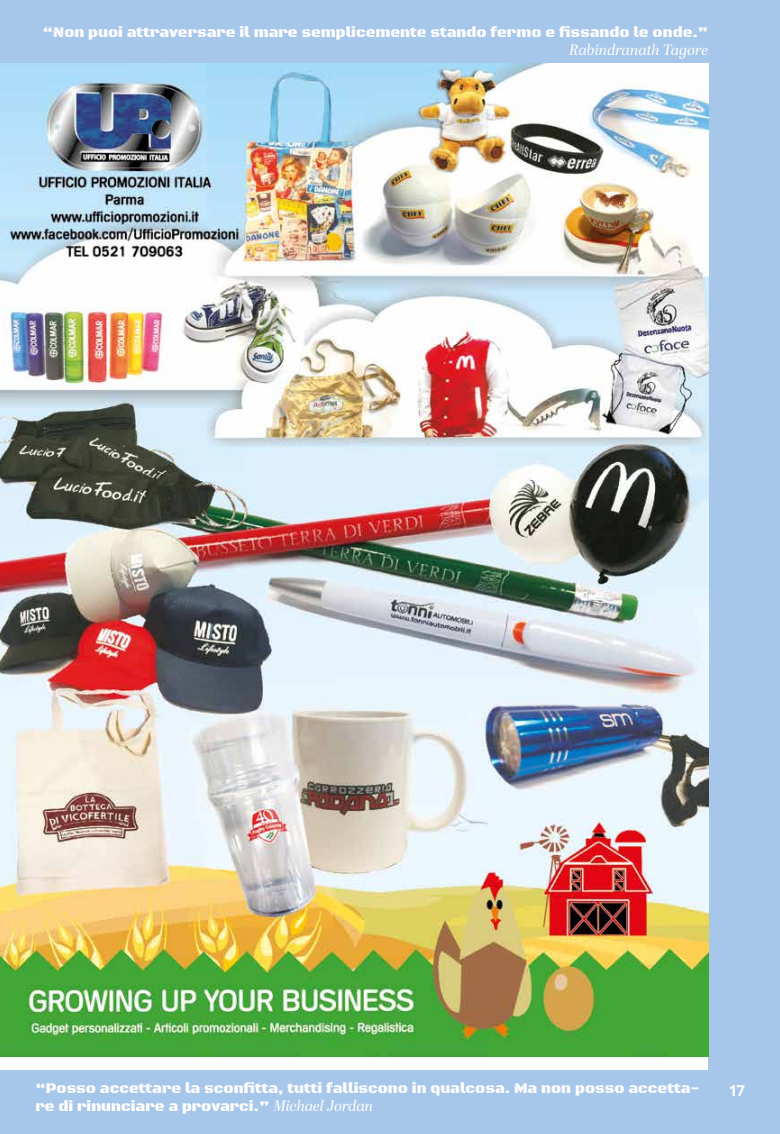
<style>
.page{position:relative;width:780px;height:1134px;background:#fff}
.page>*{position:absolute;margin:0;border:0;box-sizing:border-box;transform-origin:0 0}
.t1{font:15px/18px "Black Ops One";color:#fff}
.t2{font:italic 15px "Abril Display";color:#fff}
.t3{font:700 15px "Open Sans";color:#fff}
.s1{font-family:"Abril Display";font-style:italic}
</style>
<div class="page">
<div style="left:0;top:0;width:780px;height:64px;background:#a6c6ea"></div>
<div style="left:0;top:1070px;width:780px;height:64px;background:#a6c6ea"></div>
<div style="left:708px;top:0;width:72px;height:1134px;background:#a6c6ea"></div>
<img style="left:0;top:64px;width:708px;height:992px">
<p class="t1" style="left:43px;top:23px;width:666px">“Non puoi attraversare il mare semplicemente stando fermo e fissando le onde.”</p>
<p class="t2" style="left:569px;top:39px;width:140px">Rabindranath Tagore</p>
<p class="t1" style="left:35px;top:1079px;width:665px">“Posso accettare la sconfitta, tutti falliscono in qualcosa. Ma non posso accetta&shy;re di rinunciare a provarci.” <span class="s1">Michael Jordan</span></p>
<p class="t3" style="left:728px;top:1080px;width:18px">17</p>
</div>
